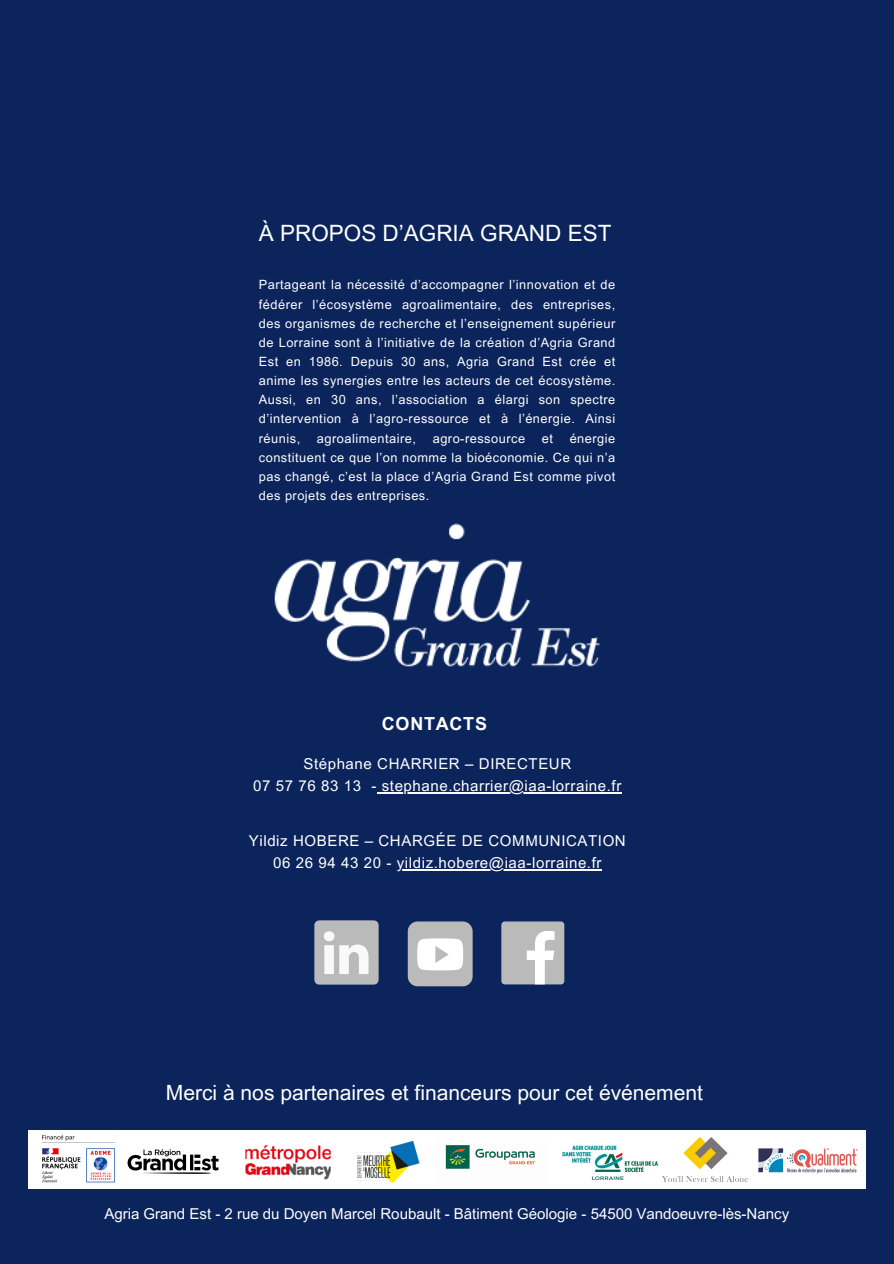
<style>
.page{position:relative;width:894px;height:1264px;background:#fff}
.page>*{position:absolute;margin:0;border:0;box-sizing:border-box;transform-origin:0 0}
.t1{font:22.5px "Arial MT Pro";color:#fff}
.t2{font:21px "Arial MT Pro";color:#fff}
.t3{font:700 18px "Arial MT Pro";letter-spacing:.04em;color:#fff}
.t4{font:15px/22.5px "Arial MT Pro";letter-spacing:.04em;color:#fff;text-align:center}
.t5{font:15px "Arial MT Pro";color:#fff}
.t6{font:12.75px/19px "Arial MT Pro";letter-spacing:.04em;color:#fff;text-align:justify}
</style>
<div class="page">
<div style="left:0;top:0;width:893px;height:1263px;background:#0b245b"></div>
<img style="left:274px;top:523px;width:326px;height:144px">
<img style="left:314px;top:920px;width:65px;height:65px">
<div style="left:407px;top:921px;width:65px;height:65px;background:#bababa;border-radius:10px"></div>
<svg style="left:417px;top:938px;width:46px;height:32px"></svg>
<div style="left:501px;top:921px;width:63px;height:63px;background:#bababa;border-radius:3px"></div>
<svg style="left:526px;top:931px;width:28px;height:53px"></svg>
<div style="left:28px;top:1130px;width:837px;height:58px;background:#fff"></div>
<img style="left:237px;top:1145px;width:104px;height:44px">
<img style="left:349px;top:1140px;width:78px;height:49px">
<img style="left:445px;top:1145px;width:90px;height:24px">
<img style="left:562px;top:1145px;width:96px;height:36px">
<img style="left:42px;top:1134px;width:73px;height:49px">
<img style="left:662px;top:1137px;width:85px;height:44px">
<img style="left:758px;top:1148px;width:100px;height:26px">
<img style="left:127px;top:1149px;width:92px;height:25px">
<hr style="left:377px;top:792px;width:244px;height:1px;background:#fff">
<hr style="left:397px;top:869px;width:205px;height:1px;background:#fff">
<h1 class="t1" style="left:259px;top:225px;width:354px">À PROPOS D’AGRIA GRAND EST</h1>
<p class="t6" style="left:259px;top:277px;width:358px">Partageant la nécessité d’accompagner l’innovation et de fédérer l’écosystème agroalimentaire, des entreprises, des organismes de recherche et l’enseignement supérieur de Lorraine sont à l’initiative de la création d’Agria Grand Est en 1986. Depuis 30 ans, Agria Grand Est crée et anime les synergies entre les acteurs de cet écosystème.<br>Aussi, en 30 ans, l’association a élargi son spectre d’intervention à l’agro-ressource et à l’énergie. Ainsi réunis,</p>
<p class="t6" style="left:259px;top:430px;width:358px;text-indent:311px">énergie constituent ce que l’on nomme la bioéconomie. Ce qui n’a pas changé, c’est la place d’Agria Grand Est comme pivot des projets des entreprises.</p>
<p class="t6" style="left:317px;top:430px;width:101px">agroalimentaire,</p>
<p class="t6" style="left:432px;top:430px;width:94px">agro-ressource</p>
<p class="t6" style="left:541px;top:430px;width:13px">et</p>
<h3 class="t3" style="left:382px;top:717px;width:107px">CONTACTS</h3>
<p class="t4" style="left:253px;top:754px;width:369px">Stéphane CHARRIER – DIRECTEUR<br>07 57 76 83 13 - stephane.charrier@iaa-lorraine.fr</p>
<p class="t4" style="left:249px;top:831px;width:378px">Yildiz HOBERE – CHARGÉE DE COMMUNICATION<br>06 26 94 43 20 - yildiz.hobere@iaa-lorraine.fr</p>
<h2 class="t2" style="left:166px;top:1084px;width:538px">Merci à nos partenaires et financeurs pour cet événement</h2>
<p class="t5" style="left:104px;top:1207px;width:686px">Agria Grand Est - 2 rue du Doyen Marcel Roubault - Bâtiment Géologie - 54500 Vandoeuvre-lès-Nancy</p>
</div>
